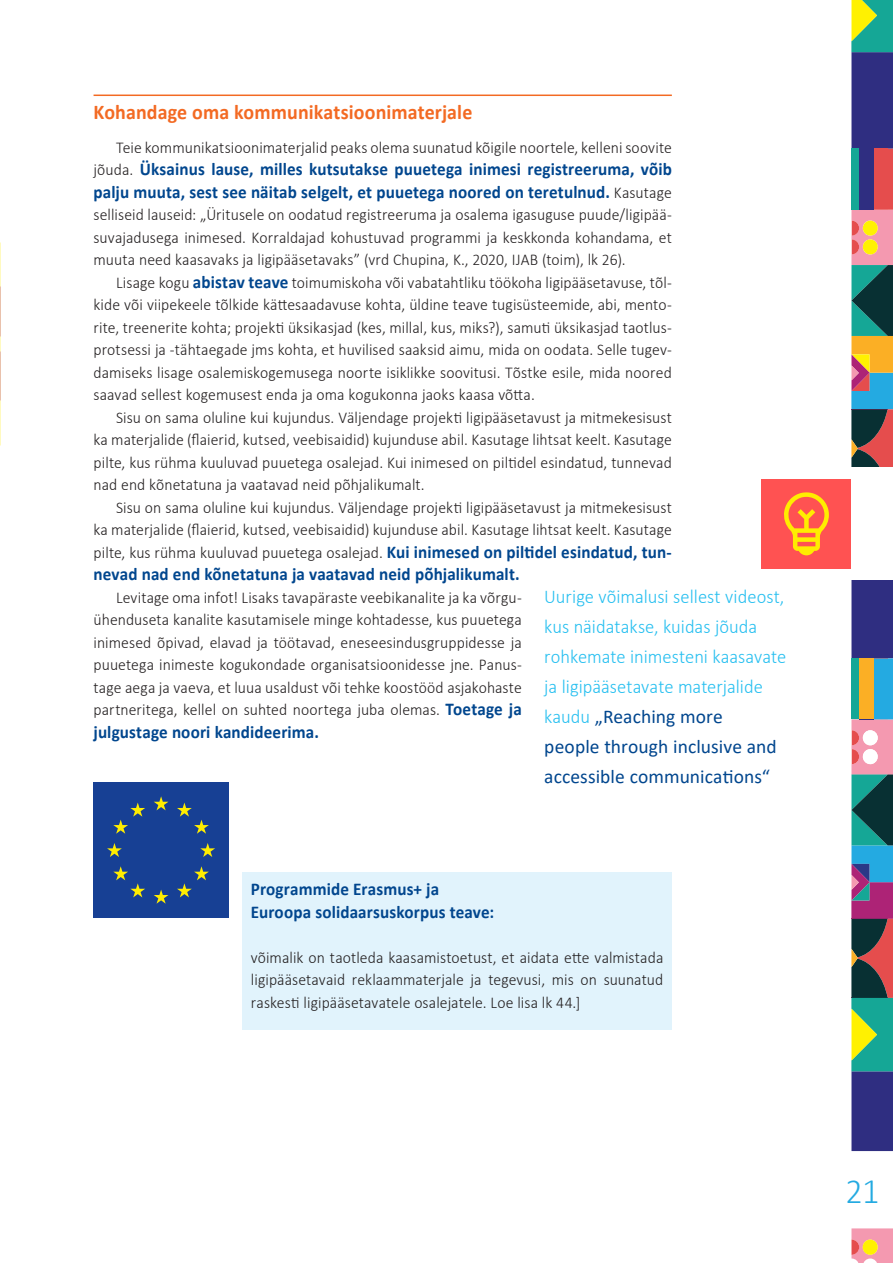
<style>
.page{position:relative;width:893px;height:1263px;background:#fff}
.page>*{position:absolute;margin:0;border:0;box-sizing:border-box;transform-origin:0 0}
.t1{font:300 36px "Calibri";color:#24aae1;scale:.95 1}
.t2{font:700 21px "Calibri";letter-spacing:.005em;color:#f36a23;scale:.95 1}
.t3{font:300 19.5px/30px "Calibri";color:#26bff0;scale:.95 1}
.t4{font:700 18px/22.5px "Calibri";letter-spacing:.01em;color:#01468e;scale:.95 1}
.t5{font:300 16.5px/22.5px "Calibri";letter-spacing:.005em;color:#231f20;text-align:justify;scale:.95 1}
.s1{font-weight:300;font-size:16.5px;color:#231f20}
.s2{font-weight:700;font-size:18px;color:#01468e}
.s3{font-weight:400;color:#01468e}
</style>
<div class="page">
<svg style="left:851px;top:1228px;width:42px;height:35px"></svg>
<div style="left:863px;top:1239px;width:15px;height:16px;background:#fff101;border-radius:50%"></div>
<svg style="left:851px;top:0;width:42px;height:1151px;background:#626d79"></svg>
<hr style="left:94px;top:95px;width:578px;height:1px;background:#f36a23">
<div style="left:242px;top:872px;width:430px;height:157px;background:#e1f3fc"></div>
<div style="left:94px;top:782px;width:135px;height:136px;background:#174094"></div>
<svg style="left:154px;top:796px;width:14px;height:14px"></svg>
<svg style="left:113px;top:802px;width:32px;height:32px"></svg>
<svg style="left:107px;top:843px;width:15px;height:14px"></svg>
<svg style="left:113px;top:866px;width:32px;height:31px"></svg>
<svg style="left:154px;top:890px;width:14px;height:14px"></svg>
<svg style="left:177px;top:866px;width:32px;height:31px"></svg>
<svg style="left:200px;top:843px;width:15px;height:14px"></svg>
<svg style="left:177px;top:802px;width:32px;height:32px"></svg>
<div style="left:761px;top:468px;width:132px;height:112px;background:#fff"></div>
<div style="left:761px;top:479px;width:90px;height:90px;background:#ff5252"></div>
<svg style="left:784px;top:492px;width:45px;height:63px"></svg>
<p class="t2" style="left:94px;top:97px;width:400px">Kohandage oma kommunikatsioonimaterjale</p>
<p class="t5" style="left:116px;top:136px;width:587px">Teie kommunikatsioonimaterjalid peaks olema suunatud kõigile noortele, kelleni soovite</p>
<p class="t4" style="left:94px;top:158px;width:610px"><span class="s1">jõuda.</span> Üksainus lause, milles kutsutakse puuetega inimesi registreeruma, võib palju muuta, sest see näitab selgelt, et puuetega noored on teretulnud. <span class="s1">Kasutage</span></p>
<p class="t5" style="left:94px;top:203px;width:610px">selliseid lauseid: „Üritusele on oodatud registreeruma ja osalema igasuguse puude/ligipää&shy;suvajadusega inimesed. Korraldajad kohustuvad programmi ja keskkonda kohandama, et muuta need kaasavaks ja ligipääsetavaks” (vrd Chupina, K., 2020, IJAB (toim), lk 26).</p>
<p class="t5" style="left:94px;top:271px;width:610px;text-indent:22px">Lisage kogu <span class="s2">abistav teave</span> toimumiskoha või vabatahtliku töökoha ligipääsetavuse, tõl&shy;kide või viipekeele tõlkide kättesaadavuse kohta, üldine teave tugisüsteemide, abi, mento&shy;rite, treenerite kohta; projekti üksikasjad (kes, millal, kus, miks?), samuti üksikasjad taotlus&shy;protsessi ja -tähtaegade jms kohta, et huvilised saaksid aimu, mida on oodata. Selle tugev&shy;damiseks lisage osalemiskogemusega noorte isiklikke soovitusi. Tõstke esile, mida noored saavad sellest kogemusest enda ja oma kogukonna jaoks kaasa võtta.</p>
<p class="t5" style="left:94px;top:406px;width:610px;text-indent:22px">Sisu on sama oluline kui kujundus. Väljendage projekti ligipääsetavust ja mitmekesisust ka materjalide (flaierid, kutsed, veebisaidid) kujunduse abil. Kasutage lihtsat keelt. Kasutage pilte, kus rühma kuuluvad puuetega osalejad. Kui inimesed on piltidel esindatud, tunnevad nad end kõnetatuna ja vaatavad neid põhjalikumalt.</p>
<p class="t5" style="left:94px;top:496px;width:610px;text-indent:22px">Sisu on sama oluline kui kujundus. Väljendage projekti ligipääsetavust ja mitmekesisust ka materjalide (flaierid, kutsed, veebisaidid) kujunduse abil. Kasutage lihtsat keelt. Kasutage pilte, kus rühma kuuluvad puuetega osalejad. <span class="s2">Kui inimesed on piltidel esindatud, tun-</span></p>
<p class="t4" style="left:94px;top:563px;width:450px">nevad nad end kõnetatuna ja vaatavad neid põhjalikumalt.</p>
<p class="t5" style="left:94px;top:586px;width:452px;text-indent:22px">Levitage oma infot! Lisaks tavapäraste veebikanalite ja ka võrgu&shy;ühenduseta kanalite kasutamisele minge kohtadesse, kus puuetega inimesed õpivad, elavad ja töötavad, eneseesindusgruppidesse ja puuetega inimeste kogukondade organisatsioonidesse jne. Panus&shy;tage aega ja vaeva, et luua usaldust või tehke koostööd asjakohaste partneritega, kellel on suhted noortega juba olemas. <span class="s2">Toetage ja</span></p>
<p class="t4" style="left:94px;top:720px;width:239px">julgustage noori kandideerima.</p>
<p class="t3" style="left:544px;top:581px;width:256px">Uurige võimalusi sellest videost, kus näidatakse, kuidas jõuda rohkemate inimesteni kaasavate ja ligipääsetavate materjalide kaudu <span class="s3">„Reaching more<br>people through inclusive and accessible communications“</span></p>
<p class="t4" style="left:251px;top:878px;width:258px">Programmide Erasmus+ ja<br>Euroopa solidaarsuskorpus teave:</p>
<p class="t5" style="left:251px;top:946px;width:436px">võimalik on taotleda kaasamistoetust, et aidata ette valmistada ligipääsetavaid reklaammaterjale ja tegevusi, mis on suunatud raskesti ligipääsetavatele osalejatele. Loe lisa lk 44.]</p>
<h1 class="t1" style="left:845px;top:1169px;width:37px">21</h1>
</div>
